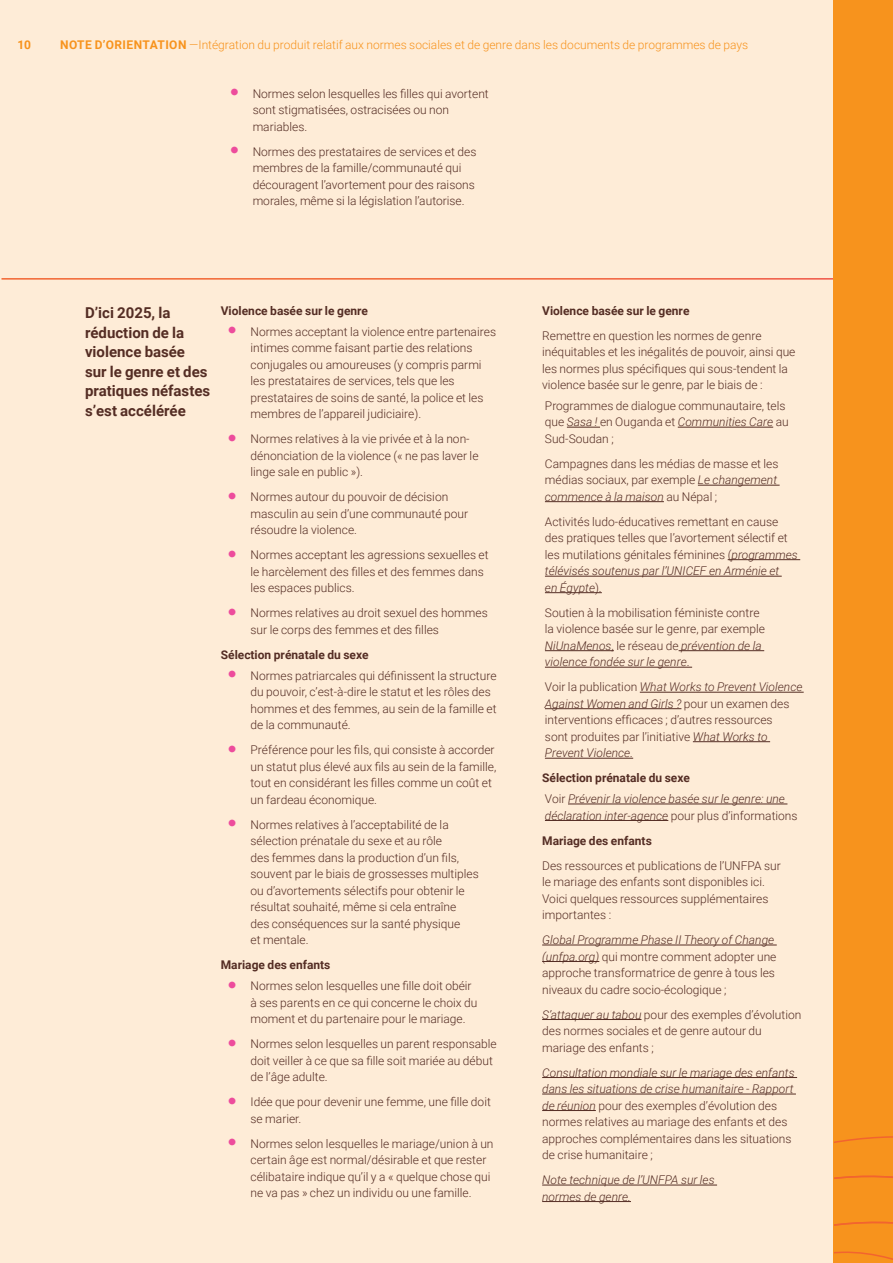
<style>
.page{position:relative;width:893px;height:1263px;background:#fff}
.page>*{position:absolute;margin:0;border:0;box-sizing:border-box;transform-origin:0 0}
.T2{font:700 15px/19.5px "Roboto";color:#542d24}
.T1{font:300 12px/16.5px "Roboto";color:#542d24}
.T1_-_Bulltes{font:300 12px/16.5px "Roboto";color:#542d24}
.T1-2{font:700 12px "Roboto";color:#542d24}
.t1{font:300 12px "Roboto";color:#f7931d}
.T1_-_Bulltes-2{font:italic 300 12px/16.5px "Roboto";color:#542d24}
.T1-3{font:italic 300 12px/16.5px "Roboto";color:#542d24}
.t2{font:700 12px "Roboto";color:#f7931d}
.s1{font-weight:700}
.s2{font-family:"Space Mono";font-weight:400;font-size:28.5px;color:#ed4c9c}
.s3{font-style:italic}
.s4{font-style:normal}
</style>
<div class="page">
<div style="left:0;top:0;width:834px;height:1263px;background:#feecd7"></div>
<hr style="left:1px;top:278px;width:832px;height:2px;background:#fff">
<div style="left:833px;top:0;width:60px;height:1263px;background:#f7931d"></div>
<hr style="left:567px;top:427px;width:33px;height:1px;background:#542d24">
<hr style="left:678px;top:427px;width:95px;height:1px;background:#542d24">
<hr style="left:698px;top:485px;width:82px;height:1px;background:#542d24">
<hr style="left:545px;top:501px;width:119px;height:1px;background:#542d24">
<hr style="left:728px;top:559px;width:72px;height:1px;background:#542d24">
<hr style="left:545px;top:576px;width:237px;height:1px;background:#542d24">
<hr style="left:545px;top:592px;width:57px;height:1px;background:#542d24">
<hr style="left:545px;top:650px;width:69px;height:1px;background:#542d24">
<hr style="left:679px;top:650px;width:85px;height:1px;background:#542d24">
<hr style="left:545px;top:667px;width:147px;height:1px;background:#542d24">
<hr style="left:640px;top:692px;width:164px;height:1px;background:#542d24">
<hr style="left:545px;top:708px;width:136px;height:1px;background:#542d24">
<hr style="left:693px;top:741px;width:77px;height:1px;background:#542d24">
<hr style="left:545px;top:758px;width:88px;height:1px;background:#542d24">
<hr style="left:568px;top:804px;width:219px;height:1px;background:#542d24">
<hr style="left:545px;top:820px;width:123px;height:1px;background:#542d24">
<hr style="left:542px;top:945px;width:235px;height:1px;background:#542d24">
<hr style="left:542px;top:961px;width:57px;height:1px;background:#542d24">
<hr style="left:542px;top:1019px;width:99px;height:1px;background:#542d24">
<hr style="left:542px;top:1077px;width:255px;height:1px;background:#542d24">
<hr style="left:542px;top:1094px;width:254px;height:1px;background:#542d24">
<hr style="left:542px;top:1110px;width:54px;height:1px;background:#542d24">
<hr style="left:542px;top:1185px;width:175px;height:1px;background:#542d24">
<hr style="left:542px;top:1201px;width:89px;height:1px;background:#542d24">
<svg style="left:835px;top:1136px;width:58px;height:124px"></svg>
<p class="t2" style="left:17px;top:36px;width:15px">10</p>
<p class="t1" style="left:60px;top:36px;width:690px"><span class="s1">NOTE D’ORIENTATION</span> —Intégration du produit relatif aux normes sociales et de genre dans les documents de programmes de pays</p>
<p class="T1" style="left:253px;top:85px;width:238px;text-indent:-27px"><span class="s2">•</span> Normes selon lesquelles les filles qui avortent sont stigmatisées, ostracisées ou non mariables.</p>
<p class="T1" style="left:253px;top:143px;width:225px;text-indent:-27px"><span class="s2">•</span> Normes des prestataires de services et des membres de la famille/communauté qui découragent l’avortement pour des raisons morales, même si la législation l’autorise.</p>
<p class="T2" style="left:85px;top:303px;width:127px">D’ici 2025, la réduction de la violence basée sur le genre et des pratiques néfastes s’est accélérée</p>
<p class="T1-2" style="left:221px;top:302px;width:149px">Violence basée sur le genre</p>
<p class="T1" style="left:251px;top:323px;width:247px;text-indent:-27px"><span class="s2">•</span> Normes acceptant la violence entre partenaires intimes comme faisant partie des relations conjugales ou amoureuses (y compris parmi les prestataires de services, tels que les prestataires de soins de santé, la police et les membres de l’appareil judiciaire).</p>
<p class="T1" style="left:251px;top:430px;width:229px;text-indent:-27px"><span class="s2">•</span> Normes relatives à la vie privée et à la non&shy;dénonciation de la violence (« ne pas laver le linge sale en public »).</p>
<p class="T1" style="left:251px;top:488px;width:219px;text-indent:-27px"><span class="s2">•</span> Normes autour du pouvoir de décision masculin au sein d’une communauté pour résoudre la violence.</p>
<p class="T1" style="left:251px;top:546px;width:240px;text-indent:-27px"><span class="s2">•</span> Normes acceptant les agressions sexuelles et le harcèlement des filles et des femmes dans les espaces publics.</p>
<p class="T1" style="left:251px;top:604px;width:239px;text-indent:-27px"><span class="s2">•</span> Normes relatives au droit sexuel des hommes sur le corps des femmes et des filles</p>
<p class="T1-2" style="left:221px;top:646px;width:149px">Sélection prénatale du sexe</p>
<p class="T1" style="left:251px;top:667px;width:248px;text-indent:-27px"><span class="s2">•</span> Normes patriarcales qui définissent la structure du pouvoir, c’est-à-dire le statut et les rôles des hommes et des femmes, au sein de la famille et de la communauté.</p>
<p class="T1" style="left:251px;top:741px;width:247px;text-indent:-27px"><span class="s2">•</span> Préférence pour les fils, qui consiste à accorder un statut plus élevé aux fils au sein de la famille, tout en considérant les filles comme un coût et un fardeau économique.</p>
<p class="T1" style="left:251px;top:816px;width:230px;text-indent:-27px"><span class="s2">•</span> Normes relatives à l’acceptabilité de la sélection prénatale du sexe et au rôle<br>des femmes dans la production d’un fils, souvent par le biais de grossesses multiples ou d’avortements sélectifs pour obtenir le résultat souhaité, même si cela entraîne<br>des conséquences sur la santé physique<br>et mentale.</p>
<p class="T1-2" style="left:221px;top:956px;width:111px">Mariage des enfants</p>
<p class="T1" style="left:251px;top:977px;width:228px;text-indent:-27px"><span class="s2">•</span> Normes selon lesquelles une fille doit obéir à ses parents en ce qui concerne le choix du moment et du partenaire pour le mariage.</p>
<p class="T1" style="left:251px;top:1035px;width:248px;text-indent:-27px"><span class="s2">•</span> Normes selon lesquelles un parent responsable doit veiller à ce que sa fille soit mariée au début de l’âge adulte.</p>
<p class="T1" style="left:251px;top:1093px;width:242px;text-indent:-27px"><span class="s2">•</span> Idée que pour devenir une femme, une fille doit se marier.</p>
<p class="T1" style="left:251px;top:1134px;width:244px;text-indent:-27px"><span class="s2">•</span> Normes selon lesquelles le mariage/union à un certain âge est normal/désirable et que rester célibataire indique qu’il y a « quelque chose qui ne va pas » chez un individu ou une famille.</p>
<p class="T1-2" style="left:542px;top:302px;width:149px">Violence basée sur le genre</p>
<p class="T1" style="left:542px;top:327px;width:255px">Remettre en question les normes de genre inéquitables et les inégalités de pouvoir, ainsi que les normes plus spécifiques qui sous-tendent la violence basée sur le genre, par le biais de :</p>
<p class="T1_-_Bulltes" style="left:545px;top:397px;width:245px">Programmes de dialogue communautaire, tels que <span class="s3">Sasa !</span> en Ouganda et <span class="s3">Communities Care</span> au<br>Sud-Soudan ;</p>
<p class="T1_-_Bulltes" style="left:545px;top:455px;width:235px;text-align:justify">Campagnes dans les médias de masse et les médias sociaux, par exemple <span class="s3">Le changement commence à la maison</span> au Népal ;</p>
<p class="T1_-_Bulltes" style="left:545px;top:513px;width:254px">Activités ludo-éducatives remettant en cause des pratiques telles que l’avortement sélectif et les mutilations génitales féminines (<span class="s3">programmes télévisés soutenus par l’UNICEF en Arménie et<br>en Égypte</span>).</p>
<p class="T1_-_Bulltes" style="left:545px;top:604px;width:222px">Soutien à la mobilisation féministe contre la violence basée sur le genre, par exemple <span class="s3">NiUnaMenos</span>, le réseau de <span class="s3">prévention de la violence fondée sur le genre</span>.</p>
<p class="T1_-_Bulltes" style="left:545px;top:678px;width:259px">Voir la publication <span class="s3">What Works to Prevent Violence Against Women and Girls ?</span> pour un examen des interventions efficaces ; d’autres ressources<br>sont produites par l’initiative <span class="s3">What Works to Prevent Violence.</span></p>
<p class="T1-2" style="left:542px;top:770px;width:149px">Sélection prénatale du sexe</p>
<p class="T1_-_Bulltes-2" style="left:545px;top:790px;width:254px"><span class="s4">Voir</span> Prévenir la violence basée sur le genre: une déclaration inter-agence <span class="s4">pour plus d’informations</span></p>
<p class="T1-2" style="left:542px;top:832px;width:111px">Mariage des enfants</p>
<p class="T1" style="left:542px;top:857px;width:240px">Des ressources et publications de l’UNFPA sur le mariage des enfants sont disponibles ici.<br>Voici quelques ressources supplémentaires importantes :</p>
<p class="T1" style="left:542px;top:931px;width:236px"><span class="s3">Global Programme Phase II Theory of Change (unfpa.org)</span> qui montre comment adopter une approche transformatrice de genre à tous les niveaux du cadre socio-écologique ;</p>
<p class="T1" style="left:542px;top:1006px;width:261px"><span class="s3">S’attaquer au tabou</span> pour des exemples d’évolution des normes sociales et de genre autour du mariage des enfants ;</p>
<p class="T1" style="left:542px;top:1064px;width:254px"><span class="s3">Consultation mondiale sur le mariage des enfants dans les situations de crise humanitaire - Rapport de réunion</span> pour des exemples d’évolution des normes relatives au mariage des enfants et des approches complémentaires dans les situations de crise humanitaire ;</p>
<p class="T1-3" style="left:542px;top:1171px;width:174px">Note technique de l’UNFPA sur les normes de genre.</p>
</div>
